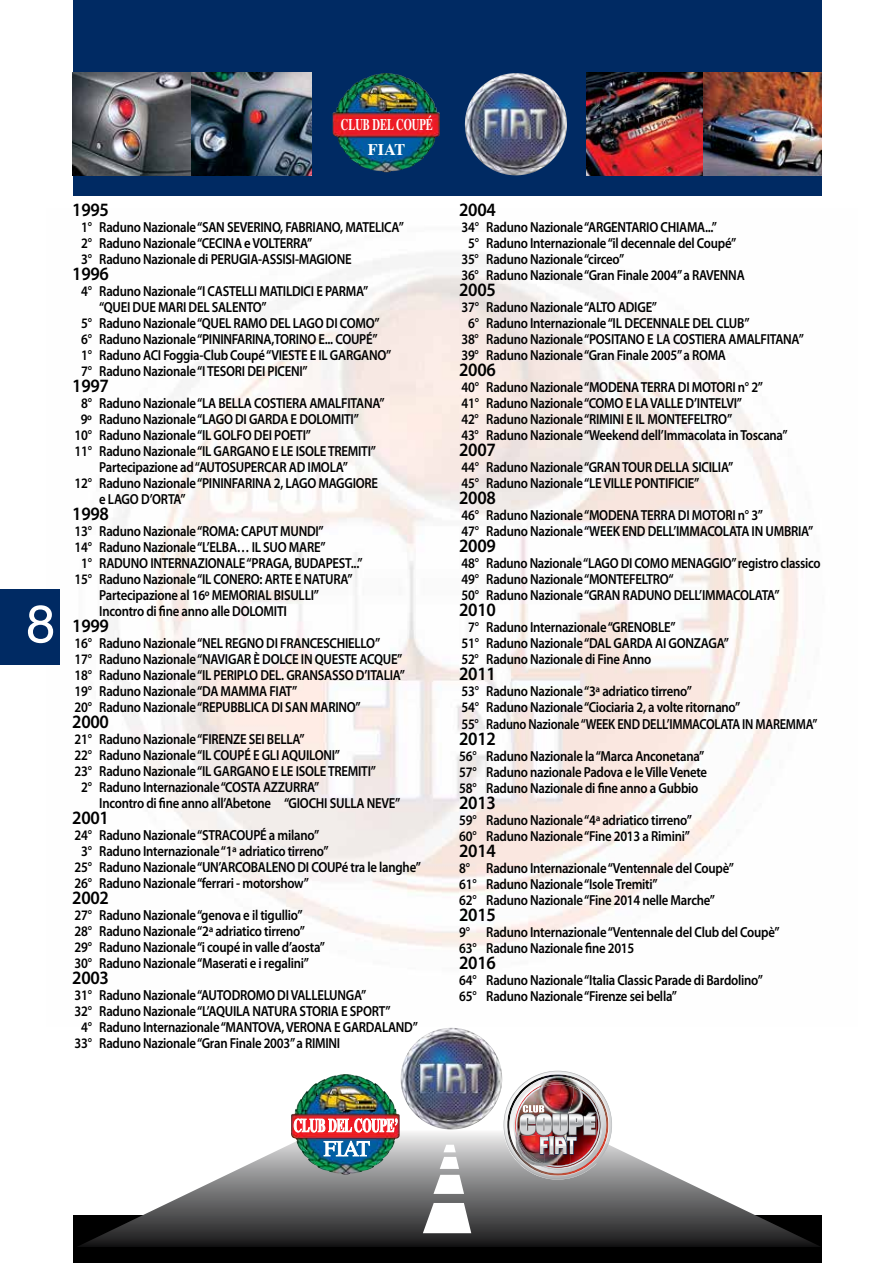
<style>
.page{position:relative;width:893px;height:1263px;background:#fff}
.page>*{position:absolute;margin:0;border:0;box-sizing:border-box;transform-origin:0 0}
.t1{font:52.5px "Helvetica";color:#fff}
.t2{font:600 18.9px "Myriad Pro";letter-spacing:-.02em;color:#000;scale:.93 1}
.t3{font:700 16.2px/25px "Times";color:#fff;text-align:center;scale:.65 1}
.t4{font:600 14.55px/16px "Myriad Pro";letter-spacing:-.02em;color:#000;scale:.88 1}
</style>
<div class="page">
<img style="left:104px;top:253px;width:694px;height:697px">
<div style="left:0;top:589px;width:60px;height:76px;background:#002a63"></div>
<svg style="left:73px;top:0;width:748px;height:195px;background:#123465"></svg>
<img style="left:73px;top:72px;width:119px;height:104px">
<img style="left:192px;top:72px;width:119px;height:104px">
<img style="left:371px;top:73px;width:15px;height:3px">
<img style="left:497px;top:73px;width:19px;height:4px">
<img style="left:587px;top:72px;width:116px;height:104px">
<img style="left:703px;top:72px;width:118px;height:104px">
<div style="left:73px;top:1216px;width:748px;height:47px;background:#000"></div>
<svg style="left:75px;top:1126px;width:746px;height:121px"></svg>
<svg style="left:423px;top:1203px;width:48px;height:30px"></svg>
<svg style="left:433px;top:1175px;width:31px;height:19px"></svg>
<svg style="left:440px;top:1145px;width:19px;height:24px"></svg>
<img style="left:419px;top:1028px;width:32px;height:12px">
<img style="left:317px;top:1074px;width:28px;height:10px">
<svg style="left:324px;top:1141px;width:46px;height:15px"></svg>
<svg style="left:294px;top:1118px;width:104px;height:14px"></svg>
<img style="left:503px;top:1120px;width:1px;height:36px">
<img style="left:540px;top:1071px;width:36px;height:3px">
<img style="left:504px;top:1106px;width:3px;height:55px">
<img style="left:530px;top:1175px;width:53px;height:4px">
<img style="left:533px;top:1074px;width:50px;height:3px">
<img style="left:529px;top:1077px;width:57px;height:2px">
<img style="left:532px;top:1175px;width:52px;height:1px">
<img style="left:507px;top:1079px;width:105px;height:96px">
<img style="left:520px;top:1112px;width:76px;height:23px">
<img style="left:520px;top:1113px;width:75px;height:22px">
<h1 class="t1" style="left:26px;top:583px;width:31px">8</h1>
<p class="t3" style="left:341px;top:110px;width:143px">CLUB DEL COUPé fiat</p>
<p class="t2" style="left:72px;top:197px;width:41px">1995</p>
<p class="t4" style="left:81px;top:218px;width:368px">1° Raduno Nazionale “SAN SEVERINO, FABRIANO, MATELICA”<br>2° Raduno Nazionale “CECINA e VOLTERRA”<br>3° Raduno Nazionale di PERUGIA-ASSISI-MAGIONE</p>
<p class="t2" style="left:72px;top:261px;width:41px">1996</p>
<p class="t4" style="left:81px;top:282px;width:328px">4° Raduno Nazionale “I CASTELLI MATILDICI E PARMA”</p>
<p class="t4" style="left:99px;top:298px;width:192px">“QUEI DUE MARI DEL SALENTO”</p>
<p class="t4" style="left:81px;top:314px;width:341px">5° Raduno Nazionale “QUEL RAMO DEL LAGO DI COMO”</p>
<p class="t4" style="left:81px;top:330px;width:339px">6° Raduno Nazionale “PININFARINA,TORINO E... COUPÉ”</p>
<p class="t4" style="left:81px;top:346px;width:354px">1° Raduno ACI Foggia-Club Coupé “VIESTE E IL GARGANO”</p>
<p class="t4" style="left:81px;top:362px;width:259px">7° Raduno Nazionale “I TESORI DEI PICENI”</p>
<p class="t2" style="left:72px;top:373px;width:41px">1997</p>
<p class="t4" style="left:81px;top:394px;width:346px">8° Raduno Nazionale “LA BELLA COSTIERA AMALFITANA”</p>
<p class="t4" style="left:81px;top:410px;width:318px">9º Raduno Nazionale “LAGO DI GARDA E DOLOMITI”</p>
<p class="t4" style="left:75px;top:426px;width:270px">10° Raduno Nazionale “IL GOLFO DEI POETI”</p>
<p class="t4" style="left:75px;top:442px;width:344px">11° Raduno Nazionale “IL GARGANO E LE ISOLE TREMITI”</p>
<p class="t4" style="left:99px;top:458px;width:284px">Partecipazione ad “AUTOSUPERCAR AD IMOLA”</p>
<p class="t4" style="left:75px;top:474px;width:347px">12° Raduno Nazionale “PININFARINA 2, LAGO MAGGIORE</p>
<p class="t4" style="left:99px;top:490px;width:100px">e LAGO D’ORTA”</p>
<p class="t2" style="left:72px;top:501px;width:41px">1998</p>
<p class="t4" style="left:75px;top:522px;width:285px">13° Raduno Nazionale “ROMA: CAPUT MUNDI”</p>
<p class="t4" style="left:75px;top:538px;width:287px">14° Raduno Nazionale “L’ELBA… IL SUO MARE”</p>
<p class="t4" style="left:81px;top:554px;width:322px">1° RADUNO INTERNAZIONALE “PRAGA, BUDAPEST...”</p>
<p class="t4" style="left:75px;top:570px;width:318px">15° Raduno Nazionale “IL CONERO: ARTE E NATURA”</p>
<p class="t4" style="left:99px;top:586px;width:251px">Partecipazione al 16º MEMORIAL BISULLI”</p>
<p class="t4" style="left:99px;top:602px;width:215px">Incontro di fine anno alle DOLOMITI</p>
<p class="t2" style="left:72px;top:613px;width:41px">1999</p>
<p class="t4" style="left:75px;top:635px;width:377px">16° Raduno Nazionale “NEL REGNO DI FRANCESCHIELLO”<br>17° Raduno Nazionale “NAVIGAR È DOLCE IN QUESTE ACQUE” 18° Raduno Nazionale “IL PERIPLO DEL. GRANSASSO D’ITALIA” 19° Raduno Nazionale “DA MAMMA FIAT”<br>20° Raduno Nazionale “REPUBBLICA DI SAN MARINO”</p>
<p class="t2" style="left:72px;top:709px;width:41px">2000</p>
<p class="t4" style="left:75px;top:731px;width:263px">21° Raduno Nazionale “FIRENZE SEI BELLA”</p>
<p class="t4" style="left:75px;top:747px;width:303px">22° Raduno Nazionale “IL COUPÉ E GLI AQUILONI”</p>
<p class="t4" style="left:75px;top:763px;width:344px">23° Raduno Nazionale “IL GARGANO E LE ISOLE TREMITI”</p>
<p class="t4" style="left:81px;top:779px;width:272px">2° Raduno Internazionale “COSTA AZZURRA”</p>
<p class="t4" style="left:99px;top:795px;width:344px">Incontro di fine anno all’Abetone “GIOCHI SULLA NEVE”</p>
<p class="t2" style="left:72px;top:806px;width:41px">2001</p>
<p class="t4" style="left:75px;top:827px;width:279px">24° Raduno Nazionale “STRACOUPÉ a milano”</p>
<p class="t4" style="left:81px;top:843px;width:283px">3° Raduno Internazionale “1ª adriatico tirreno”</p>
<p class="t4" style="left:75px;top:859px;width:395px">25° Raduno Nazionale “UN’ARCOBALENO DI COUPé tra le langhe”</p>
<p class="t4" style="left:75px;top:875px;width:268px">26° Raduno Nazionale “ferrari - motorshow”</p>
<p class="t2" style="left:72px;top:886px;width:41px">2002</p>
<p class="t4" style="left:75px;top:907px;width:286px">27° Raduno Nazionale “genova e il tigullio”<br>28° Raduno Nazionale “2ª adriatico tirreno” 29° Raduno Nazionale “i coupé in valle d’aosta” 30° Raduno Nazionale “Maserati e i regalini”</p>
<p class="t2" style="left:72px;top:966px;width:41px">2003</p>
<p class="t4" style="left:75px;top:987px;width:333px">31° Raduno Nazionale “AUTODROMO DI VALLELUNGA”</p>
<p class="t4" style="left:75px;top:1003px;width:361px">32° Raduno Nazionale “L’AQUILA NATURA STORIA E SPORT”</p>
<p class="t4" style="left:81px;top:1019px;width:384px">4° Raduno Internazionale “MANTOVA, VERONA E GARDALAND”</p>
<p class="t4" style="left:75px;top:1035px;width:303px">33° Raduno Nazionale “Gran Finale 2003” a RIMINI</p>
<p class="t2" style="left:459px;top:198px;width:41px">2004</p>
<p class="t4" style="left:461px;top:219px;width:292px">34° Raduno Nazionale “ARGENTARIO CHIAMA...”</p>
<p class="t4" style="left:468px;top:235px;width:306px">5° Raduno Internazionale “il decennale del Coupé”</p>
<p class="t4" style="left:461px;top:251px;width:187px">35° Raduno Nazionale “circeo”</p>
<p class="t4" style="left:461px;top:267px;width:323px">36° Raduno Nazionale “Gran Finale 2004” a RAVENNA</p>
<p class="t2" style="left:459px;top:278px;width:41px">2005</p>
<p class="t4" style="left:461px;top:299px;width:224px">37° Raduno Nazionale “ALTO ADIGE”</p>
<p class="t4" style="left:468px;top:315px;width:321px">6° Raduno Internazionale “IL DECENNALE DEL CLUB”</p>
<p class="t4" style="left:461px;top:331px;width:391px">38° Raduno Nazionale “POSITANO E LA COSTIERA AMALFITANA”</p>
<p class="t4" style="left:461px;top:347px;width:302px">39° Raduno Nazionale “Gran Finale 2005” a ROMA</p>
<p class="t2" style="left:459px;top:358px;width:41px">2006</p>
<p class="t4" style="left:461px;top:379px;width:372px">40° Raduno Nazionale “MODENA TERRA DI MOTORI n° 2”<br>41° Raduno Nazionale “COMO E LA VALLE D’INTELVI”<br>42° Raduno Nazionale “RIMINI E IL MONTEFELTRO”<br>43° Raduno Nazionale “Weekend dell’Immacolata in Toscana”</p>
<p class="t2" style="left:459px;top:438px;width:41px">2007</p>
<p class="t4" style="left:461px;top:459px;width:310px">44° Raduno Nazionale “GRAN TOUR DELLA SICILIA”<br>45° Raduno Nazionale “LE VILLE PONTIFICIE”</p>
<p class="t2" style="left:459px;top:486px;width:41px">2008</p>
<p class="t4" style="left:461px;top:507px;width:401px">46° Raduno Nazionale “MODENA TERRA DI MOTORI n° 3”<br>47° Raduno Nazionale “WEEK END DELL’IMMACOLATA IN UMBRIA”</p>
<p class="t2" style="left:459px;top:534px;width:41px">2009</p>
<p class="t4" style="left:461px;top:555px;width:410px">48° Raduno Nazionale “LAGO DI COMO MENAGGIO” registro classico<br>49° Raduno Nazionale “MONTEFELTRO“<br>50° Raduno Nazionale “GRAN RADUNO DELL’IMMACOLATA”</p>
<p class="t2" style="left:459px;top:598px;width:41px">2010</p>
<p class="t4" style="left:461px;top:619px;width:306px;text-indent:7px">7° Raduno Internazionale “GRENOBLE”<br>51° Raduno Nazionale “DAL GARDA AI GONZAGA”<br>52° Raduno Nazionale di Fine Anno</p>
<p class="t2" style="left:459px;top:662px;width:41px">2011</p>
<p class="t4" style="left:461px;top:683px;width:406px">53° Raduno Nazionale “3ª adriatico tirreno”<br>54° Raduno Nazionale “Ciociaria 2, a volte ritornano”<br>55° Raduno Nazionale “WEEK END DELL’IMMACOLATA IN MAREMMA”</p>
<p class="t2" style="left:459px;top:726px;width:41px">2012</p>
<p class="t4" style="left:459px;top:747px;width:283px">56° Raduno Nazionale la “Marca Anconetana”<br>57° Raduno nazionale Padova e le Ville Venete<br>58° Raduno Nazionale di fine anno a Gubbio</p>
<p class="t2" style="left:459px;top:790px;width:41px">2013</p>
<p class="t4" style="left:459px;top:811px;width:266px">59° Raduno Nazionale “4ª adriatico tirreno”<br>60° Raduno Nazionale “Fine 2013 a Rimini”</p>
<p class="t2" style="left:459px;top:838px;width:41px">2014</p>
<p class="t4" style="left:459px;top:859px;width:314px">8° Raduno Internazionale “Ventennale del Coupè”<br>61° Raduno Nazionale “Isole Tremiti”<br>62° Raduno Nazionale “Fine 2014 nelle Marche”</p>
<p class="t2" style="left:459px;top:902px;width:41px">2015</p>
<p class="t4" style="left:459px;top:923px;width:366px">9° Raduno Internazionale “Ventennale del Club del Coupè”<br>63° Raduno Nazionale fine 2015</p>
<p class="t2" style="left:459px;top:950px;width:41px">2016</p>
<p class="t4" style="left:459px;top:971px;width:347px">64° Raduno Nazionale “Italia Classic Parade di Bardolino”<br>65° Raduno Nazionale “Firenze sei bella”</p>
</div>
